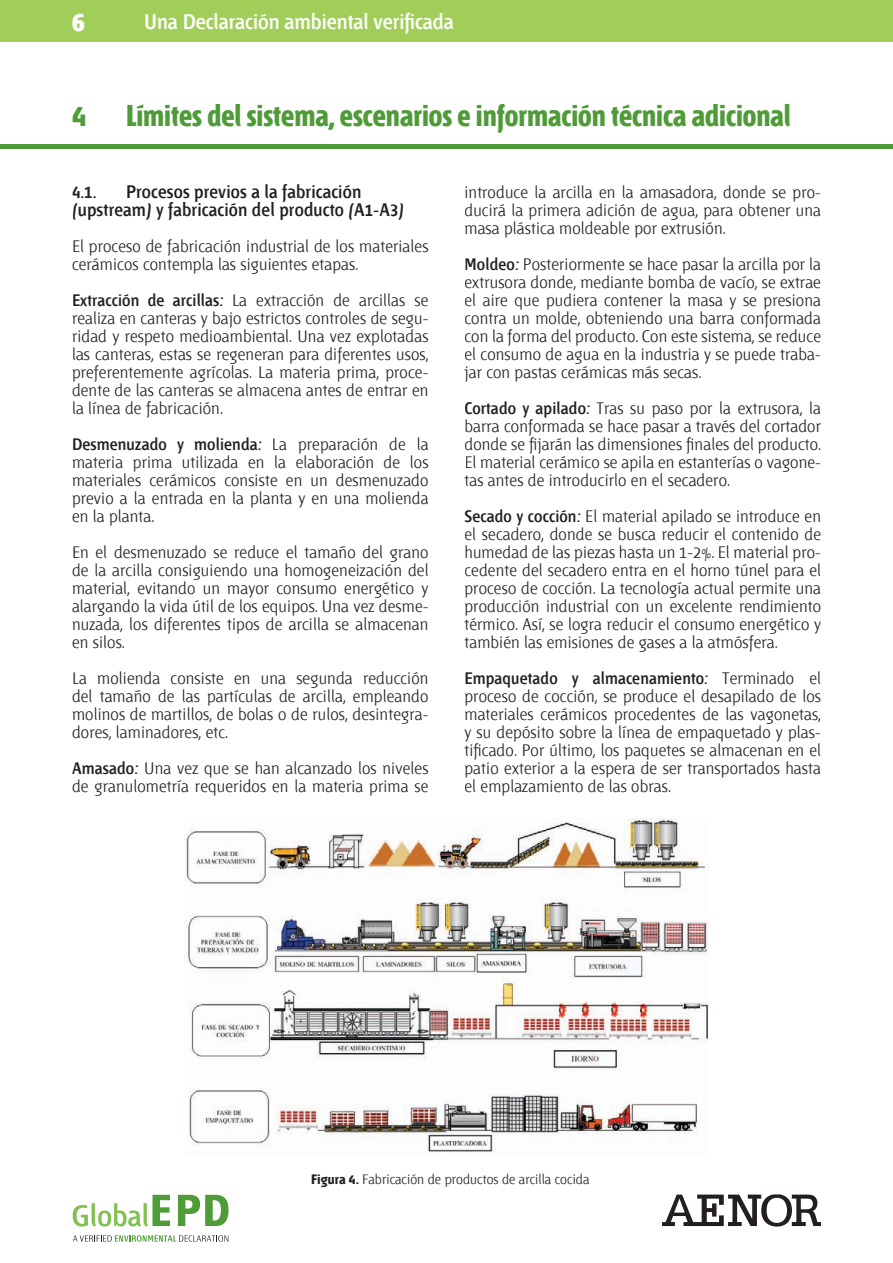
<style>
.page{position:relative;width:893px;height:1263px;background:#fff}
.page>*{position:absolute;margin:0;border:0;box-sizing:border-box;transform-origin:0 0}
.t1{font:30px "AENOR Fontana ND Titulares";color:#4f9b38}
.t2{font:27px "AENOR Fontana ND Titulares";color:#fff}
.t3{font:21px "AENOR Fontana ND Demibold";color:#fff}
.t4{font:18px/18px "AENOR Fontana ND Demibold";letter-spacing:.01em;color:#231f20}
.t5{font:16.5px/18px "AENOR Fontana ND";letter-spacing:.01em;color:#231f20;text-align:justify}
.t6{font:16.5px "AENOR Fontana ND Demibold";letter-spacing:.01em;color:#231f20}
.t7{font:13.5px "AENOR Fontana ND";letter-spacing:.005em;color:#231f20}
.s1{font-family:"AENOR Fontana ND Demibold"}
.s2{font-family:"AENOR Fontana ND"}
.s3{font-weight:700}
</style>
<div class="page">
<div style="left:0;top:0;width:893px;height:42px;background:#a1ce59"></div>
<svg style="left:73px;top:1235px;width:155px;height:7px"></svg>
<svg style="left:73px;top:1195px;width:97px;height:31px"></svg>
<svg style="left:178px;top:1195px;width:51px;height:31px"></svg>
<svg style="left:662px;top:1194px;width:159px;height:32px"></svg>
<hr style="left:0;top:144px;width:893px;height:4px;background:#4f9b38">
<hr style="left:127px;top:202px;width:234px;height:1px;background:#231f20">
<img style="left:185px;top:818px;width:523px;height:334px">
<h2 class="t2" style="left:72px;top:9px;width:14px">6</h2>
<p class="t3" style="left:144px;top:12px;width:311px">Una Declaración ambiental verificada</p>
<h1 class="t1" style="left:72px;top:101px;width:15px">4</h1>
<h1 class="t1" style="left:126px;top:101px;width:666px">Límites del sistema, escenarios e información técnica adicional</h1>
<p class="t4" style="left:72px;top:184px;width:334px;text-indent:54px">Procesos previos a la fabricación (upstream) y fabricación del producto (A1-A3)</p>
<p class="t5" style="left:72px;top:238px;width:358px">El proceso de fabricación industrial de los materiales cerámicos contempla las siguientes etapas.</p>
<p class="t5" style="left:72px;top:292px;width:358px"><span class="s1">Extracción de arcillas:</span> La extracción de arcillas se realiza en canteras y bajo estrictos controles de segu&shy;ridad y respeto medioambiental. Una vez explotadas las canteras, estas se regeneran para diferentes usos, preferentemente agrícolas. La materia prima, proce&shy;dente de las canteras se almacena antes de entrar en la línea de fabricación.</p>
<p class="t6" style="left:72px;top:437px;width:358px">Desmenuzado y molienda: <span class="s2">La preparación de la</span></p>
<p class="t5" style="left:72px;top:454px;width:358px">materia prima utilizada en la elaboración de los materiales cerámicos consiste en un desmenuzado previo a la entrada en la planta y en una molienda en la planta.</p>
<p class="t5" style="left:72px;top:544px;width:358px">En el desmenuzado se reduce el tamaño del grano de la arcilla consiguiendo una homogeneización del material, evitando un mayor consumo energético y alargando la vida útil de los equipos. Una vez desme&shy;nuzada, los diferentes tipos de arcilla se almacenan en silos.</p>
<p class="t5" style="left:72px;top:670px;width:358px">La molienda consiste en una segunda reducción del tamaño de las partículas de arcilla, empleando molinos de martillos, de bolas o de rulos, desintegra&shy;dores, laminadores, etc.</p>
<p class="t5" style="left:72px;top:760px;width:358px"><span class="s1">Amasado:</span> Una vez que se han alcanzado los niveles de granulometría requeridos en la materia prima se</p>
<p class="t4" style="left:72px;top:184px;width:26px">4.1.</p>
<p class="t5" style="left:464px;top:184px;width:358px">introduce la arcilla en la amasadora, donde se pro&shy;ducirá la primera adición de agua, para obtener una masa plástica moldeable por extrusión.</p>
<p class="t5" style="left:464px;top:256px;width:358px"><span class="s1">Moldeo:</span> Posteriormente se hace pasar la arcilla por la extrusora donde, mediante bomba de vacío, se extrae el aire que pudiera contener la masa y se presiona contra un molde, obteniendo una barra conformada con la forma del producto. Con este sistema, se reduce el consumo de agua en la industria y se puede traba&shy;jar con pastas cerámicas más secas.</p>
<p class="t5" style="left:464px;top:400px;width:358px"><span class="s1">Cortado y apilado:</span> Tras su paso por la extrusora, la barra conformada se hace pasar a través del cortador donde se fijarán las dimensiones finales del producto.<br>El material cerámico se apila en estanterías o vagone&shy;tas antes de introducirlo en el secadero.</p>
<p class="t5" style="left:464px;top:508px;width:358px"><span class="s1">Secado y cocción:</span> El material apilado se introduce en el secadero, donde se busca reducir el contenido de humedad de las piezas hasta un 1-2%. El material pro&shy;cedente del secadero entra en el horno túnel para el proceso de cocción. La tecnología actual permite una producción industrial con un excelente rendimiento térmico. Así, se logra reducir el consumo energético y también las emisiones de gases a la atmósfera.</p>
<p class="t6" style="left:464px;top:671px;width:358px">Empaquetado y almacenamiento: <span class="s2">Terminado el</span></p>
<p class="t5" style="left:464px;top:688px;width:358px">proceso de cocción, se produce el desapilado de los materiales cerámicos procedentes de las vagonetas, y su depósito sobre la línea de empaquetado y plas&shy;tificado. Por último, los paquetes se almacenan en el patio exterior a la espera de ser transportados hasta el emplazamiento de las obras.</p>
<p class="t7" style="left:311px;top:1173px;width:280px"><span class="s3">Figura 4.</span> Fabricación de productos de arcilla cocida</p>
</div>
